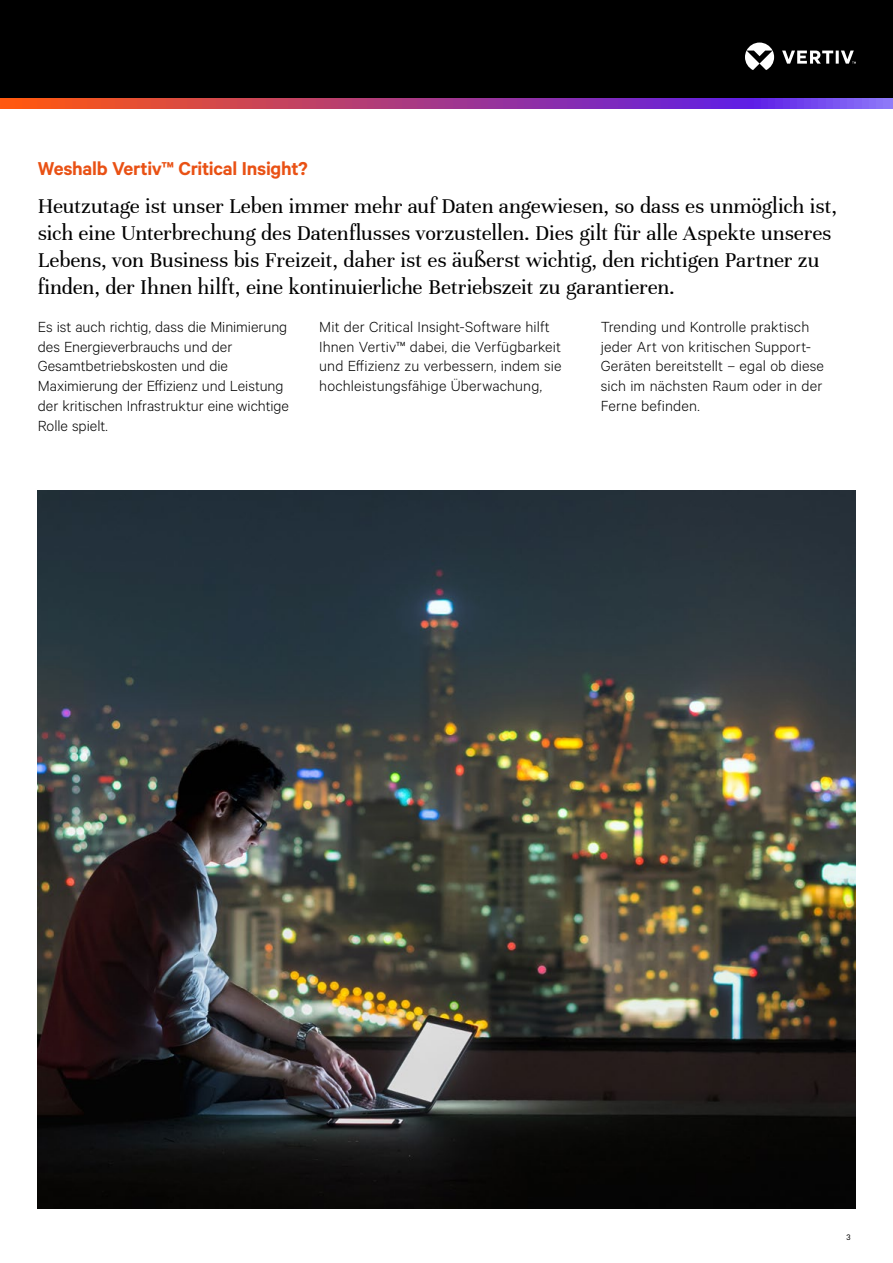
<style>
.page{position:relative;width:893px;height:1263px;background:#fff}
.page>*{position:absolute;margin:0;border:0;box-sizing:border-box;transform-origin:0 0}
.t1{font:22.5px/27px "Unna";letter-spacing:-.005em;color:#000}
.t2{font:600 21px "Calibre";letter-spacing:-.015em;color:#e95114}
.t3{font:300 16.5px/19.8px "Calibre";letter-spacing:.005em;color:#000}
.t4{font:9px "Calibre";color:#000}
</style>
<div class="page">
<div style="left:0;top:0;width:893px;height:108px;background:#000"></div>
<svg style="left:745px;top:43px;width:111px;height:27px"></svg>
<svg style="left:0;top:98px;width:893px;height:11px;background:#a73e8b"></svg>
<img style="left:38px;top:490px;width:817px;height:719px">
<p class="t2" style="left:38px;top:156px;width:272px">Weshalb Vertiv™ Critical Insight?</p>
<p class="t1" style="left:38px;top:193px;width:801px">Heutzutage ist unser Leben immer mehr auf Daten angewiesen, so dass es unmöglich ist, sich eine Unterbrechung des Datenflusses vorzustellen. Dies gilt für alle Aspekte unseres Lebens, von Business bis Freizeit, daher ist es äußerst wichtig, den richtigen Partner zu finden, der Ihnen hilft, eine kontinuierliche Betriebszeit zu garantieren.</p>
<p class="t3" style="left:319px;top:316px;width:244px">Mit der Critical Insight-Software hilft Ihnen Vertiv™ dabei, die Verfügbarkeit und Effizienz zu verbessern, indem sie hochleistungsfähige Überwachung,</p>
<p class="t3" style="left:601px;top:316px;width:225px">Trending und Kontrolle praktisch jeder Art von kritischen Support-<br>Geräten bereitstellt – egal ob diese sich im nächsten Raum oder in der<br>Ferne befinden.</p>
<p class="t3" style="left:38px;top:316px;width:253px">Es ist auch richtig, dass die Minimierung des Energieverbrauchs und der Gesamtbetriebskosten und die Maximierung der Effizienz und Leistung der kritischen Infrastruktur eine wichtige Rolle spielt.</p>
<p class="t4" style="left:846px;top:1231px;width:6px">3</p>
</div>
